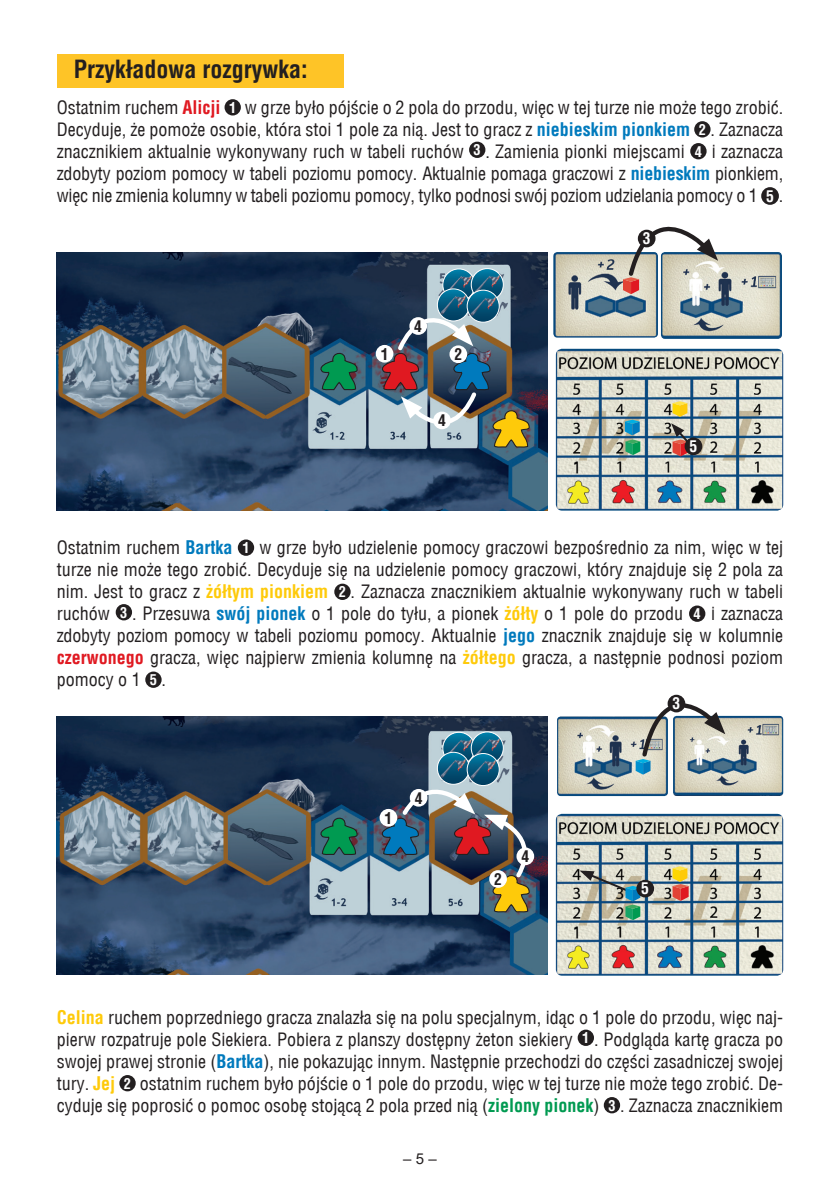
<style>
.page{position:relative;width:840px;height:1191px;background:#fff}
.page>*{position:absolute;margin:0;border:0;box-sizing:border-box;transform-origin:0 0}
.t1{font:700 24px "Switzerland Condensed";color:#231f20}
.t2{font:18px/22px "Switzerland Condensed";color:#231f20;text-align:justify}
.t3{font:700 15.6px "Switzerland Condensed";color:#231f20}
.t4{font:700 15.6px "Switzerland Condensed";color:#fff}
.t5{font:15px "Arial";color:#231f20}
.s1{font-weight:700;color:#e01921}
.s2{font-weight:700;font-size:14.4px;color:#fff}
.s3{font-weight:700;color:#007abd}
.s4{font-weight:700;font-size:15.6px;color:#fff}
.s5{font-weight:700;color:#feca0a}
.s6{font-weight:700;color:#009a51}
</style>
<div class="page">
<div style="left:57px;top:54px;width:286px;height:33px;background:#fec427"></div>
<img style="left:555px;top:814px;width:227px;height:161px">
<img style="left:555px;top:349px;width:227px;height:161px">
<svg style="left:672px;top:401px;width:15px;height:16px"></svg>
<div style="left:224px;top:99px;width:17px;height:16px;background:#231f20;border-radius:50%"></div>
<div style="left:693px;top:121px;width:17px;height:16px;background:#231f20;border-radius:50%"></div>
<div style="left:469px;top:142px;width:16px;height:16px;background:#231f20;border-radius:50%"></div>
<div style="left:689px;top:143px;width:17px;height:16px;background:#231f20;border-radius:50%"></div>
<div style="left:760px;top:187px;width:18px;height:18px;background:#231f20;border-radius:50%"></div>
<img style="left:57px;top:252px;width:490px;height:258px">
<div style="left:238px;top:539px;width:16px;height:17px;background:#231f20;border-radius:50%"></div>
<div style="left:334px;top:583px;width:16px;height:17px;background:#231f20;border-radius:50%"></div>
<div style="left:116px;top:604px;width:16px;height:16px;background:#231f20;border-radius:50%"></div>
<div style="left:688px;top:605px;width:17px;height:17px;background:#231f20;border-radius:50%"></div>
<div style="left:145px;top:671px;width:16px;height:17px;background:#231f20;border-radius:50%"></div>
<svg style="left:316px;top:350px;width:42px;height:41px;background:#227861"></svg>
<svg style="left:375px;top:345px;width:18px;height:17px"></svg>
<img style="left:553px;top:252px;width:104px;height:85px">
<img style="left:660px;top:252px;width:121px;height:87px">
<svg style="left:622px;top:226px;width:95px;height:68px"></svg>
<svg style="left:378px;top:294px;width:152px;height:155px;background:#70787f"></svg>
<div style="left:433px;top:411px;width:17px;height:18px;background:#fff;border-radius:50%"></div>
<div style="left:409px;top:317px;width:18px;height:18px;background:#fff;border-radius:50%"></div>
<img style="left:57px;top:717px;width:490px;height:257px">
<svg style="left:316px;top:815px;width:42px;height:40px;background:#21775f"></svg>
<img style="left:557px;top:716px;width:110px;height:80px">
<img style="left:673px;top:716px;width:109px;height:80px">
<svg style="left:635px;top:699px;width:90px;height:75px"></svg>
<svg style="left:377px;top:771px;width:163px;height:142px;background:#717980"></svg>
<div style="left:409px;top:789px;width:18px;height:17px;background:#fff;border-radius:50%"></div>
<div style="left:516px;top:847px;width:18px;height:18px;background:#fff;border-radius:50%"></div>
<div style="left:577px;top:1029px;width:16px;height:17px;background:#231f20;border-radius:50%"></div>
<div style="left:119px;top:1075px;width:17px;height:16px;background:#231f20;border-radius:50%"></div>
<div style="left:603px;top:1097px;width:16px;height:16px;background:#231f20;border-radius:50%"></div>
<svg style="left:672px;top:866px;width:16px;height:35px"></svg>
<svg style="left:624px;top:420px;width:16px;height:35px"></svg>
<div style="left:637px;top:230px;width:18px;height:17px;background:#231f20;border-radius:50%"></div>
<svg style="left:670px;top:423px;width:20px;height:33px"></svg>
<div style="left:684px;top:437px;width:18px;height:18px;background:#231f20;border-radius:50%"></div>
<svg style="left:579px;top:870px;width:61px;height:50px;background:#94a79f"></svg>
<div style="left:636px;top:879px;width:17px;height:18px;background:#231f20;border-radius:50%"></div>
<div style="left:667px;top:694px;width:18px;height:18px;background:#231f20;border-radius:50%"></div>
<img style="left:442px;top:269px;width:32px;height:32px;border-radius:16px">
<div style="left:442px;top:268px;width:33px;height:33px;border:1px solid #fff;border-radius:50%"></div>
<img style="left:471px;top:269px;width:32px;height:32px;border-radius:16px">
<div style="left:470px;top:268px;width:33px;height:33px;border:1px solid #fff;border-radius:50%"></div>
<img style="left:437px;top:289px;width:32px;height:32px;border-radius:16px">
<div style="left:437px;top:288px;width:32px;height:33px;border:1px solid #fff;border-radius:50%"></div>
<img style="left:467px;top:290px;width:32px;height:32px;border-radius:16px">
<div style="left:466px;top:290px;width:33px;height:32px;border:1px solid #fff;border-radius:50%"></div>
<img style="left:442px;top:732px;width:32px;height:32px;border-radius:16px">
<div style="left:442px;top:732px;width:33px;height:32px;border:1px solid #fff;border-radius:50%"></div>
<img style="left:471px;top:732px;width:32px;height:32px;border-radius:16px">
<div style="left:470px;top:731px;width:33px;height:33px;border:1px solid #fff;border-radius:50%"></div>
<img style="left:437px;top:752px;width:32px;height:32px;border-radius:16px">
<div style="left:437px;top:752px;width:32px;height:32px;border:1px solid #fff;border-radius:50%"></div>
<img style="left:467px;top:753px;width:32px;height:32px;border-radius:16px">
<div style="left:466px;top:753px;width:33px;height:33px;border:1px solid #fff;border-radius:50%"></div>
<h1 class="t1" style="left:74px;top:55px;width:235px">Przykładowa rozgrywka:</h1>
<p class="t2" style="left:57px;top:96px;width:727px">Ostatnim ruchem <span class="s1">Alicji</span> <span class="s2">1</span> w grze było pójście o 2 pola do przodu, więc w tej turze nie może tego zrobić.<br>Decyduje, że pomoże osobie, która stoi 1 pole za nią. Jest to gracz z <span class="s3">niebieskim pionkiem</span> <span class="s2">2</span> . Zaznacza znacznikiem aktualnie wykonywany ruch w tabeli ruchów <sup>3</sup> . Zamienia pionki miejscami <span class="s2">4</span> i zaznacza zdobyty poziom pomocy w tabeli poziomu pomocy. Aktualnie pomaga graczowi z <span class="s3">niebieskim</span> pionkiem, więc nie zmienia kolumny w tabeli poziomu pomocy, tylko podnosi swój poziom udzielania pomocy o 1 <span class="s4">5</span> .</p>
<p class="t3" style="left:414px;top:317px;width:9px">4</p>
<p class="t3" style="left:380px;top:344px;width:9px">1</p>
<p class="t3" style="left:454px;top:345px;width:9px">2</p>
<p class="t3" style="left:438px;top:411px;width:9px">4</p>
<p class="t4" style="left:642px;top:229px;width:9px">3</p>
<p class="t4" style="left:689px;top:437px;width:9px">5</p>
<p class="t2" style="left:57px;top:537px;width:727px">Ostatnim ruchem <span class="s3">Bartka</span> <span class="s2">1</span> w grze było udzielenie pomocy graczowi bezpośrednio za nim, więc w tej turze nie może tego zrobić. Decyduje się na udzielenie pomocy graczowi, który znajduje się 2 pola za nim. Jest to gracz z <span class="s5">żółtym pionkiem</span> <span class="s2">2</span> . Zaznacza znacznikiem aktualnie wykonywany ruch w tabeli ruchów <sup>3</sup> . Przesuwa <span class="s3">swój pionek</span> o 1 pole do tyłu, a pionek <span class="s5">żółty</span> o 1 pole do przodu <span class="s2">4</span> i zaznacza zdobyty poziom pomocy w tabeli poziomu pomocy. Aktualnie <span class="s3">jego</span> znacznik znajduje się w kolumnie <span class="s1">czerwonego</span> gracza, więc najpierw zmienia kolumnę na <span class="s5">żółtego</span> gracza, a następnie podnosi poziom pomocy o 1 <span class="s2">5</span> .</p>
<p class="t3" style="left:384px;top:808px;width:9px">1</p>
<p class="t3" style="left:414px;top:788px;width:9px">4</p>
<p class="t3" style="left:494px;top:870px;width:9px">2</p>
<p class="t3" style="left:521px;top:847px;width:9px">4</p>
<p class="t4" style="left:672px;top:694px;width:9px">3</p>
<p class="t4" style="left:641px;top:879px;width:9px">5</p>
<p class="t2" style="left:57px;top:1006px;width:727px"><span class="s5">Celina</span> ruchem poprzedniego gracza znalazła się na polu specjalnym, idąc o 1 pole do przodu, więc naj&shy;pierw rozpatruje pole Siekiera. Pobiera z planszy dostępny żeton siekiery <sup>1</sup> . Podgląda kartę gracza po swojej prawej stronie (<span class="s3">Bartka</span>), nie pokazując innym. Następnie przechodzi do części zasadniczej swojej tury. <span class="s5">Jej</span> <span class="s2">2</span> ostatnim ruchem było pójście o 1 pole do przodu, więc w tej turze nie może tego zrobić. De&shy;cyduje się poprosić o pomoc osobę stojącą 2 pola przed nią (<span class="s6">zielony pionek</span>) <span class="s2">3</span> . Zaznacza znacznikiem</p>
<p class="t5" style="left:403px;top:1148px;width:35px">– 5 –</p>
</div>
